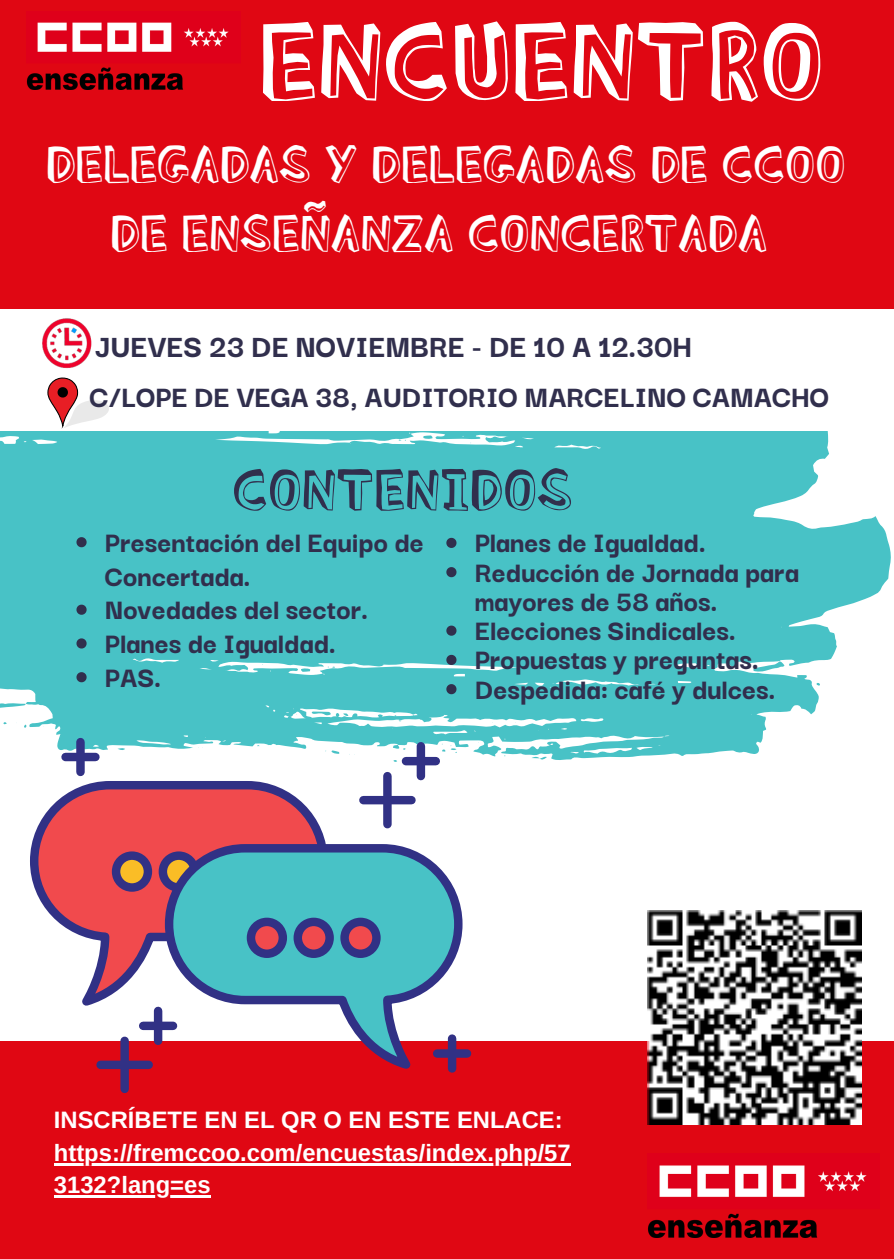
<style>
.page{position:relative;width:894px;height:1259px;background:#fff}
.page>*{position:absolute;margin:0;border:0;box-sizing:border-box;transform-origin:0 0}
.t1{font:104.85px "Blockhead Dark Side";color:#fff}
.t2{font:55.5px "Blockhead Dark Side";color:#312f4d}
.t3{font:49.5px/68.7px "Blockhead Dark Side";color:#fff;text-align:center}
.t4{font:800 33px "Darker Grotesque";color:#312f4d}
.t5{font:800 31.5px "Darker Grotesque";color:#312f4d}
.t6{font:800 30px/33.8px "Darker Grotesque";color:#312f4d}
.t7{font:700 23.7px/32.7px "Arimo";color:#fff}
</style>
<div class="page">
<div style="left:0;top:0;width:893px;height:1259px;background:#e00713"></div>
<div style="left:0;top:310px;width:893px;height:731px;background:#fff"></div>
<img style="left:23px;top:309px;width:87px;height:60px">
<img style="left:648px;top:1165px;width:219px;height:73px">
<img style="left:27px;top:22px;width:202px;height:68px">
<svg style="left:47px;top:377px;width:62px;height:52px"></svg>
<svg style="left:0;top:432px;width:891px;height:330px;fill:#48c2c6"></svg>
<img style="left:647px;top:911px;width:214px;height:214px">
<svg style="left:30px;top:781px;width:295px;height:232px"></svg>
<svg style="left:116px;top:856px;width:32px;height:31px"></svg>
<div style="left:112px;top:851px;width:40px;height:41px;border:8px solid #313185;border-radius:50%"></div>
<div style="left:159px;top:851px;width:40px;height:41px;border:8px solid #313185;border-radius:50%"></div>
<svg style="left:161px;top:840px;width:302px;height:233px"></svg>
<svg style="left:251px;top:922px;width:32px;height:32px"></svg>
<div style="left:247px;top:918px;width:40px;height:40px;border:8px solid #313185;border-radius:50%"></div>
<svg style="left:298px;top:922px;width:31px;height:32px"></svg>
<div style="left:293px;top:918px;width:41px;height:40px;border:8px solid #313185;border-radius:50%"></div>
<svg style="left:344px;top:922px;width:32px;height:32px"></svg>
<div style="left:340px;top:918px;width:40px;height:40px;border:8px solid #313185;border-radius:50%"></div>
<div style="left:154px;top:1011px;width:8px;height:30px;background:#313185"></div>
<div style="left:143px;top:1022px;width:30px;height:8px;background:#313185"></div>
<div style="left:120px;top:1041px;width:9px;height:48px;background:#313185"></div>
<div style="left:101px;top:1061px;width:48px;height:8px;background:#313185"></div>
<div style="left:416px;top:746px;width:9px;height:30px;background:#313185"></div>
<div style="left:406px;top:757px;width:29px;height:8px;background:#313185"></div>
<div style="left:383px;top:776px;width:8px;height:48px;background:#313185"></div>
<div style="left:363px;top:796px;width:48px;height:8px;background:#313185"></div>
<div style="left:76px;top:742px;width:9px;height:30px;background:#313185"></div>
<div style="left:65px;top:753px;width:30px;height:8px;background:#313185"></div>
<div style="left:447px;top:1038px;width:9px;height:30px;background:#313185"></div>
<div style="left:437px;top:1049px;width:30px;height:9px;background:#313185"></div>
<svg style="left:76px;top:537px;width:11px;height:10px"></svg>
<svg style="left:76px;top:605px;width:11px;height:10px"></svg>
<svg style="left:76px;top:638px;width:11px;height:10px"></svg>
<svg style="left:76px;top:672px;width:11px;height:10px"></svg>
<hr style="left:54px;top:1163px;width:516px;height:2px;background:#fff">
<hr style="left:54px;top:1195px;width:156px;height:3px;background:#fff">
<svg style="left:446px;top:538px;width:10px;height:10px"></svg>
<svg style="left:446px;top:567px;width:10px;height:10px"></svg>
<svg style="left:446px;top:626px;width:10px;height:10px"></svg>
<svg style="left:446px;top:655px;width:10px;height:10px"></svg>
<svg style="left:446px;top:684px;width:10px;height:10px"></svg>
<p class="t1" style="left:259px;top:-29px;width:566px">ENCUENTRO</p>
<p class="t3" style="left:46px;top:125px;width:801px">DELEGADAS Y DELEGADAS DE CCOO<br>DE ENSEÑANZA CONCERTADA</p>
<p class="t4" style="left:94px;top:322px;width:599px">JUEVES 23 DE NOVIEMBRE - DE 10 A 12.30H</p>
<p class="t5" style="left:89px;top:373px;width:741px">C/LOPE DE VEGA 38, AUDITORIO MARCELINO CAMACHO</p>
<p class="t2" style="left:232px;top:442px;width:342px">CONTENIDOS</p>
<p class="t6" style="left:105px;top:523px;width:320px">Presentación del Equipo de<br>Concertada.</p>
<p class="t6" style="left:105px;top:591px;width:265px">Novedades del sector.</p>
<p class="t6" style="left:105px;top:625px;width:232px">Planes de Igualdad.</p>
<p class="t6" style="left:105px;top:658px;width:58px">PAS.</p>
<p class="t6" style="left:474px;top:524px;width:232px">Planes de Igualdad.</p>
<p class="t6" style="left:474px;top:556px;width:325px;line-height:29.2px">Reducción de Jornada para mayores de 58 años.</p>
<p class="t6" style="left:474px;top:612px;width:262px">Elecciones Sindicales.</p>
<p class="t6" style="left:474px;top:641px;width:286px">Propuestas y preguntas.</p>
<p class="t6" style="left:474px;top:670px;width:302px">Despedida: café y dulces.</p>
<p class="t7" style="left:54px;top:1103px;width:510px">INSCRÍBETE EN EL QR O EN ESTE ENLACE:</p>
<p class="t7" style="left:54px;top:1136px;width:518px">https://fremccoo.com/encuestas/index.php/57<br>3132?lang=es</p>
</div>
